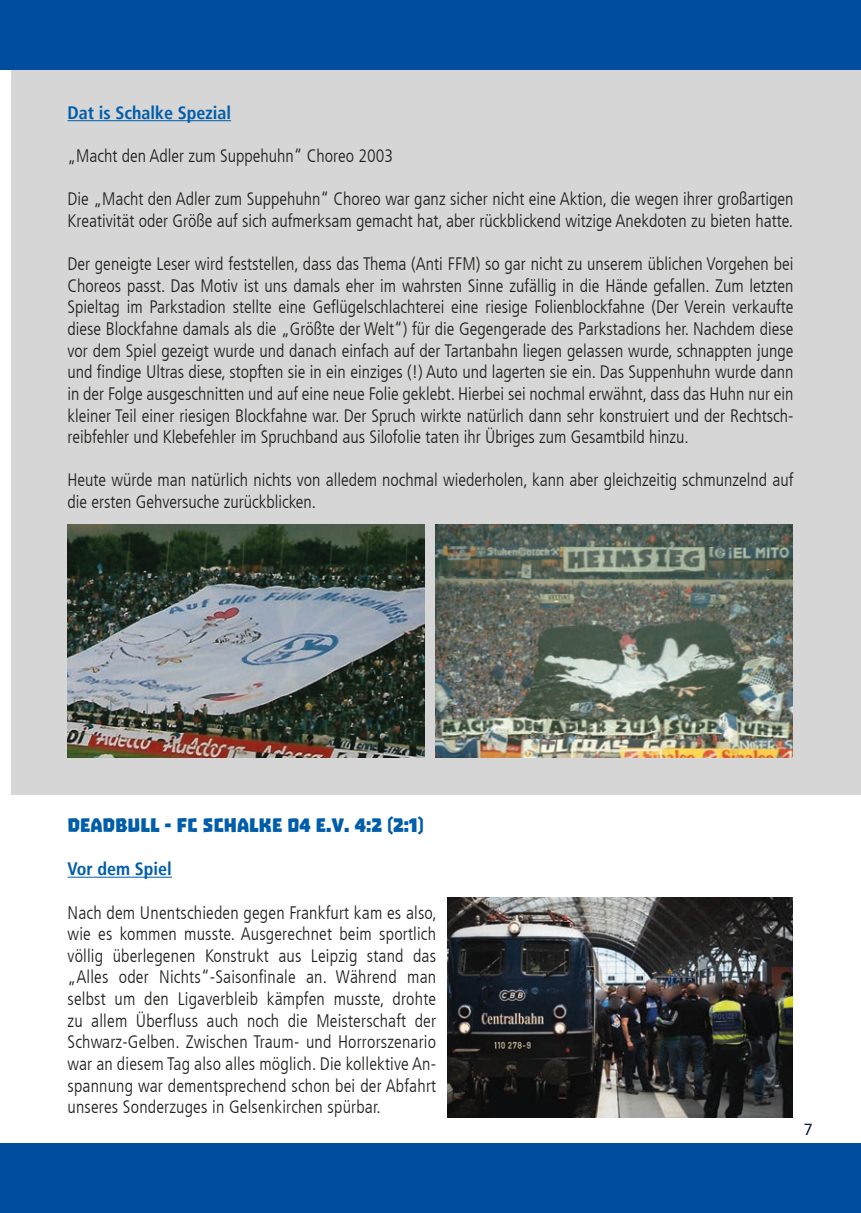
<style>
.page{position:relative;width:861px;height:1213px;background:#fff}
.page>*{position:absolute;margin:0;border:0;box-sizing:border-box;transform-origin:0 0}
._02_Headline_Rubriken{font:22px "Troika";color:#005da9}
._01_Fliestext{font:300 condensed 18px/21.6px "Frutiger LT";color:#1d1d1b}
._03_Subheadline_Rubriken{font:700 condensed 18px "Frutiger LT";color:#005da9}
.t1{font:16px "Steinem";color:#131940}
</style>
<div class="page">
<div style="left:11px;top:70px;width:850px;height:725px;background:#d6d6d6"></div>
<hr style="left:68px;top:120px;width:163px;height:1px;background:#005da9">
<hr style="left:68px;top:876px;width:104px;height:1px;background:#005da9">
<img style="left:68px;top:524px;width:357px;height:233px">
<img style="left:435px;top:524px;width:357px;height:233px">
<img style="left:447px;top:897px;width:345px;height:219px">
<div style="left:0;top:1143px;width:11px;height:69px;background:#004d9d"></div>
<div style="left:11px;top:0;width:850px;height:69px;background:#004d9d"></div>
<div style="left:11px;top:1142px;width:850px;height:70px;background:#004d9d"></div>
<div style="left:0;top:0;width:11px;height:69px;background:#004d9d"></div>
<p class="_03_Subheadline_Rubriken" style="left:68px;top:102px;width:165px">Dat is Schalke Spezial</p>
<p class="_01_Fliestext" style="left:68px;top:145px;width:327px">„Macht den Adler zum Suppehuhn“ Choreo 2003</p>
<p class="_01_Fliestext" style="left:68px;top:188px;width:727px">Die „Macht den Adler zum Suppehuhn“ Choreo war ganz sicher nicht eine Aktion, die wegen ihrer großartigen<br>Kreativität oder Größe auf sich aufmerksam gemacht hat, aber rückblickend witzige Anekdoten zu bieten hatte.</p>
<p class="_01_Fliestext" style="left:68px;top:253px;width:727px;text-align:justify">Der geneigte Leser wird feststellen, dass das Thema (Anti FFM) so gar nicht zu unserem üblichen Vorgehen bei Choreos passt. Das Motiv ist uns damals eher im wahrsten Sinne zufällig in die Hände gefallen. Zum letzten Spieltag im Parkstadion stellte eine Geflügelschlachterei eine riesige Folienblockfahne (Der Verein verkaufte diese Blockfahne damals als die „Größte der Welt“) für die Gegengerade des Parkstadions her. Nachdem diese vor dem Spiel gezeigt wurde und danach einfach auf der Tartanbahn liegen gelassen wurde, schnappten junge und findige Ultras diese, stopften sie in ein einziges (!) Auto und lagerten sie ein. Das Suppenhuhn wurde dann in der Folge ausgeschnitten und auf eine neue Folie geklebt. Hierbei sei nochmal erwähnt, dass das Huhn nur ein kleiner Teil einer riesigen Blockfahne war. Der Spruch wirkte natürlich dann sehr konstruiert und der Rechtsch&shy;reibfehler und Klebefehler im Spruchband aus Silofolie taten ihr Übriges zum Gesamtbild hinzu.</p>
<p class="_01_Fliestext" style="left:68px;top:469px;width:727px">Heute würde man natürlich nichts von alledem nochmal wiederholen, kann aber gleichzeitig schmunzelnd auf die ersten Gehversuche zurückblicken.</p>
<p class="_02_Headline_Rubriken" style="left:68px;top:812px;width:358px">DEADBULL - FC SCHALKE 04 E.V. 4:2 (2:1)</p>
<p class="_03_Subheadline_Rubriken" style="left:68px;top:858px;width:106px">Vor dem Spiel</p>
<p class="_01_Fliestext" style="left:68px;top:901px;width:371px;text-align:justify">Nach dem Unentschieden gegen Frankfurt kam es also, wie es kommen musste. Ausgerechnet beim sportlich völlig überlegenen Konstrukt aus Leipzig stand das „Alles oder Nichts“-Saisonfinale an. Während man selbst um den Ligaverbleib kämpfen musste, drohte zu allem Überfluss auch noch die Meisterschaft der Schwarz-Gelben. Zwischen Traum- und Horrorszenario war an diesem Tag also alles möglich. Die kollektive An&shy;spannung war dementsprechend schon bei der Abfahrt unseres Sonderzuges in Gelsenkirchen spürbar.</p>
<p class="t1" style="left:803px;top:1120px;width:10px">7</p>
</div>
